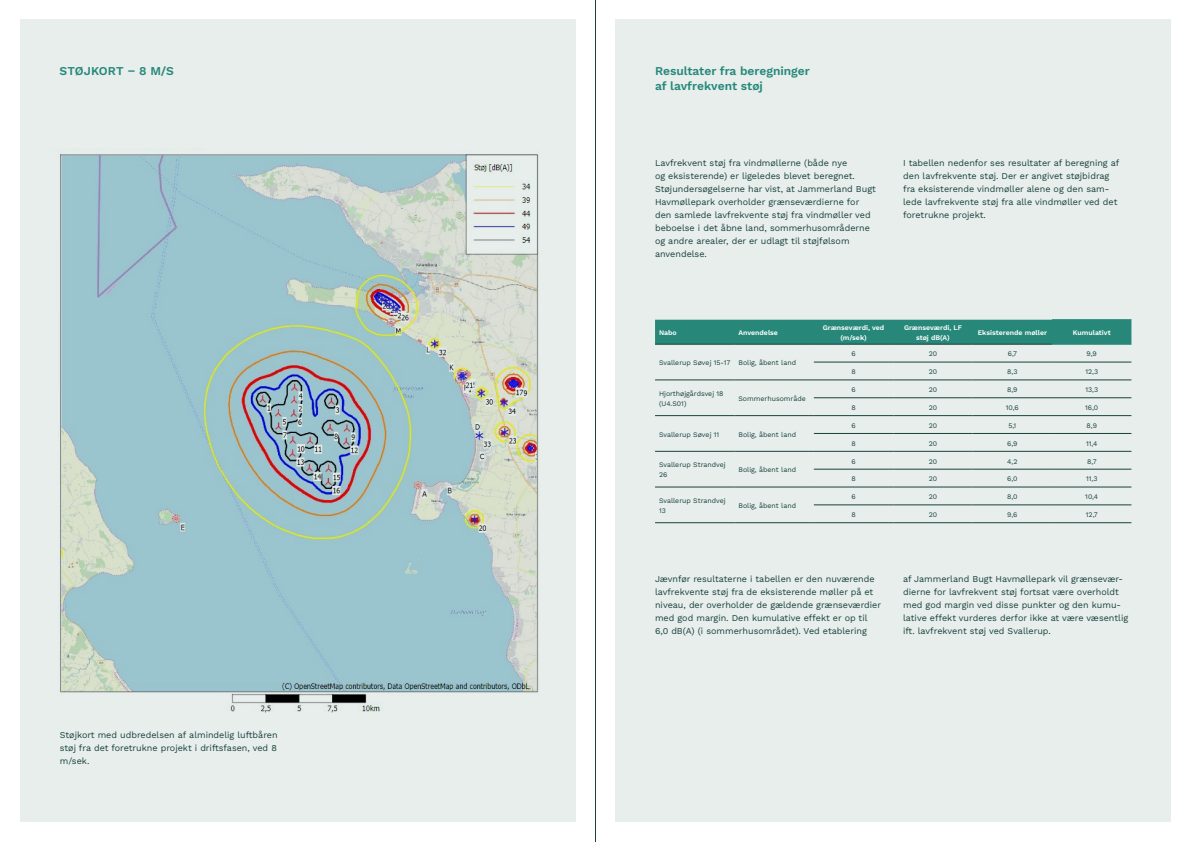
<style>
.page{position:relative;width:1191px;height:842px;background:#fff}
.page>*{position:absolute;margin:0;border:0;box-sizing:border-box;transform-origin:0 0}
.t1{font:600 12px/15px "Work Sans";color:#27887a}
.t2{font:9px/13px "Work Sans";color:#1a423d}
.t3{font:7px/10px "Work Sans";color:#1a423d}
.t4{font:600 7px/10px "Work Sans";color:#fff;text-align:center}
</style>
<div class="page">
<div style="left:20px;top:20px;width:555px;height:802px;background:#e7eeec"></div>
<div style="left:615px;top:20px;width:556px;height:802px;background:#e7eeec"></div>
<hr style="left:595px;top:0;width:1px;height:842px;background:#1a423d">
<img style="left:60px;top:154px;width:479px;height:558px">
<div style="left:655px;top:320px;width:476px;height:24px;background:#27887a"></div>
<hr style="left:1052px;top:319px;width:79px;height:1px;background:#27887a">
<hr style="left:1052px;top:344px;width:79px;height:1px;background:#27887a">
<hr style="left:655px;top:344px;width:79px;height:1px;background:#1a423d">
<hr style="left:734px;top:344px;width:80px;height:1px;background:#1a423d">
<hr style="left:814px;top:344px;width:79px;height:1px;background:#1a423d">
<hr style="left:893px;top:344px;width:79px;height:1px;background:#1a423d">
<hr style="left:972px;top:344px;width:80px;height:1px;background:#1a423d">
<hr style="left:655px;top:380px;width:79px;height:1px;background:#1a423d">
<hr style="left:734px;top:380px;width:80px;height:1px;background:#1a423d">
<hr style="left:655px;top:415px;width:79px;height:1px;background:#1a423d">
<hr style="left:734px;top:415px;width:80px;height:1px;background:#1a423d">
<hr style="left:655px;top:451px;width:79px;height:1px;background:#1a423d">
<hr style="left:734px;top:451px;width:80px;height:1px;background:#1a423d">
<hr style="left:655px;top:487px;width:79px;height:1px;background:#1a423d">
<hr style="left:734px;top:487px;width:80px;height:1px;background:#1a423d">
<hr style="left:655px;top:522px;width:79px;height:1px;background:#1a423d">
<hr style="left:734px;top:522px;width:80px;height:1px;background:#1a423d">
<hr style="left:814px;top:362px;width:79px;height:1px;background:#1a423d">
<hr style="left:893px;top:362px;width:79px;height:1px;background:#1a423d">
<hr style="left:972px;top:362px;width:80px;height:1px;background:#1a423d">
<hr style="left:1052px;top:362px;width:79px;height:1px;background:#1a423d">
<hr style="left:814px;top:380px;width:79px;height:1px;background:#1a423d">
<hr style="left:893px;top:380px;width:79px;height:1px;background:#1a423d">
<hr style="left:972px;top:380px;width:80px;height:1px;background:#1a423d">
<hr style="left:1052px;top:380px;width:79px;height:1px;background:#1a423d">
<hr style="left:814px;top:398px;width:79px;height:1px;background:#1a423d">
<hr style="left:893px;top:398px;width:79px;height:1px;background:#1a423d">
<hr style="left:972px;top:398px;width:80px;height:1px;background:#1a423d">
<hr style="left:1052px;top:398px;width:79px;height:1px;background:#1a423d">
<hr style="left:814px;top:415px;width:79px;height:1px;background:#1a423d">
<hr style="left:893px;top:415px;width:79px;height:1px;background:#1a423d">
<hr style="left:972px;top:415px;width:80px;height:1px;background:#1a423d">
<hr style="left:1052px;top:415px;width:79px;height:1px;background:#1a423d">
<hr style="left:814px;top:433px;width:79px;height:1px;background:#1a423d">
<hr style="left:893px;top:433px;width:79px;height:1px;background:#1a423d">
<hr style="left:972px;top:433px;width:80px;height:1px;background:#1a423d">
<hr style="left:1052px;top:433px;width:79px;height:1px;background:#1a423d">
<hr style="left:814px;top:451px;width:79px;height:1px;background:#1a423d">
<hr style="left:893px;top:451px;width:79px;height:1px;background:#1a423d">
<hr style="left:972px;top:451px;width:80px;height:1px;background:#1a423d">
<hr style="left:1052px;top:451px;width:79px;height:1px;background:#1a423d">
<hr style="left:814px;top:469px;width:79px;height:1px;background:#1a423d">
<hr style="left:893px;top:469px;width:79px;height:1px;background:#1a423d">
<hr style="left:972px;top:469px;width:80px;height:1px;background:#1a423d">
<hr style="left:1052px;top:469px;width:79px;height:1px;background:#1a423d">
<hr style="left:814px;top:487px;width:79px;height:1px;background:#1a423d">
<hr style="left:893px;top:487px;width:79px;height:1px;background:#1a423d">
<hr style="left:972px;top:487px;width:80px;height:1px;background:#1a423d">
<hr style="left:1052px;top:487px;width:79px;height:1px;background:#1a423d">
<hr style="left:814px;top:505px;width:79px;height:1px;background:#1a423d">
<hr style="left:893px;top:505px;width:79px;height:1px;background:#1a423d">
<hr style="left:972px;top:505px;width:80px;height:1px;background:#1a423d">
<hr style="left:1052px;top:505px;width:79px;height:1px;background:#1a423d">
<hr style="left:814px;top:522px;width:79px;height:1px;background:#1a423d">
<hr style="left:893px;top:522px;width:79px;height:1px;background:#1a423d">
<hr style="left:972px;top:522px;width:80px;height:1px;background:#1a423d">
<hr style="left:1052px;top:522px;width:79px;height:1px;background:#1a423d">
<h1 class="t1" style="left:60px;top:63px;width:116px">STØJKORT – 8 M/S</h1>
<p class="t2" style="left:60px;top:728px;width:219px;text-align:justify">Støjkort med udbredelsen af almindelig luftbåren støj fra det foretrukne projekt i driftsfasen, ved 8 m/sek.</p>
<h1 class="t1" style="left:655px;top:63px;width:156px">Resultater fra beregninger af lavfrekvent støj</h1>
<p class="t2" style="left:655px;top:156px;width:222px">Lavfrekvent støj fra vindmøllerne (både nye<br>og eksisterende) er ligeledes blevet beregnet.<br>Støjundersøgelserne har vist, at Jammerland Bugt Havmøllepark overholder grænseværdierne for den samlede lavfrekvente støj fra vindmøller ved beboelse i det åbne land, sommerhusområderne og andre arealer, der er udlagt til støjfølsom anvendelse.</p>
<p class="t2" style="left:903px;top:156px;width:218px">I tabellen nedenfor ses resultater af beregning af den lavfrekvente støj. Der er angivet støjbidrag fra eksisterende vindmøller alene og den sam&shy;lede lavfrekvente støj fra alle vindmøller ved det foretrukne projekt.</p>
<p class="t4" style="left:659px;top:328px;width:19px">Nabo</p>
<p class="t4" style="left:738px;top:328px;width:41px">Anvendelse</p>
<p class="t4" style="left:822px;top:323px;width:63px">Grænseværdi, ved (m/sek)</p>
<p class="t4" style="left:904px;top:323px;width:59px">Grænseværdi, LF støj dB(A)</p>
<p class="t4" style="left:977px;top:328px;width:71px">Eksisterende møller</p>
<p class="t4" style="left:1072px;top:328px;width:39px">Kumulativt</p>
<p class="t3" style="left:659px;top:358px;width:138px">Svallerup Søvej 15-17 Bolig, åbent land</p>
<p class="t3" style="left:851px;top:349px;width:6px">6</p>
<p class="t3" style="left:928px;top:349px;width:10px">20</p>
<p class="t3" style="left:1007px;top:349px;width:11px">6,7</p>
<p class="t3" style="left:1086px;top:349px;width:12px">9,9</p>
<p class="t3" style="left:851px;top:367px;width:6px">8</p>
<p class="t3" style="left:928px;top:367px;width:10px">20</p>
<p class="t3" style="left:1007px;top:367px;width:12px">8,3</p>
<p class="t3" style="left:1085px;top:367px;width:14px">12,3</p>
<p class="t3" style="left:659px;top:388px;width:66px">Hjorthøjgårdsvej 18 (U4.S01)</p>
<p class="t3" style="left:738px;top:393px;width:69px">Sommerhusområde</p>
<p class="t3" style="left:851px;top:384px;width:6px">6</p>
<p class="t3" style="left:928px;top:384px;width:10px">20</p>
<p class="t3" style="left:1007px;top:384px;width:12px">8,9</p>
<p class="t3" style="left:1085px;top:384px;width:14px">13,3</p>
<p class="t3" style="left:851px;top:402px;width:6px">8</p>
<p class="t3" style="left:928px;top:402px;width:10px">20</p>
<p class="t3" style="left:1006px;top:402px;width:14px">10,6</p>
<p class="t3" style="left:1085px;top:402px;width:15px">16,0</p>
<p class="t3" style="left:659px;top:429px;width:62px">Svallerup Søvej 11</p>
<p class="t3" style="left:738px;top:429px;width:59px">Bolig, åbent land</p>
<p class="t3" style="left:851px;top:420px;width:6px">6</p>
<p class="t3" style="left:928px;top:420px;width:10px">20</p>
<p class="t3" style="left:1008px;top:420px;width:9px">5,1</p>
<p class="t3" style="left:1086px;top:420px;width:12px">8,9</p>
<p class="t3" style="left:851px;top:438px;width:6px">8</p>
<p class="t3" style="left:928px;top:438px;width:10px">20</p>
<p class="t3" style="left:1007px;top:438px;width:12px">6,9</p>
<p class="t3" style="left:1086px;top:438px;width:13px">11,4</p>
<p class="t3" style="left:659px;top:460px;width:68px">Svallerup Strandvej<br>26</p>
<p class="t3" style="left:738px;top:465px;width:59px">Bolig, åbent land</p>
<p class="t3" style="left:851px;top:456px;width:6px">6</p>
<p class="t3" style="left:928px;top:456px;width:10px">20</p>
<p class="t3" style="left:1007px;top:456px;width:12px">4,2</p>
<p class="t3" style="left:1087px;top:456px;width:11px">8,7</p>
<p class="t3" style="left:851px;top:474px;width:6px">8</p>
<p class="t3" style="left:928px;top:474px;width:10px">20</p>
<p class="t3" style="left:1007px;top:474px;width:12px">6,0</p>
<p class="t3" style="left:1086px;top:474px;width:13px">11,3</p>
<p class="t3" style="left:659px;top:495px;width:68px">Svallerup Strandvej<br>13</p>
<p class="t3" style="left:738px;top:500px;width:59px">Bolig, åbent land</p>
<p class="t3" style="left:851px;top:491px;width:6px">6</p>
<p class="t3" style="left:928px;top:491px;width:10px">20</p>
<p class="t3" style="left:1007px;top:491px;width:12px">8,0</p>
<p class="t3" style="left:1085px;top:491px;width:14px">10,4</p>
<p class="t3" style="left:851px;top:509px;width:6px">8</p>
<p class="t3" style="left:928px;top:509px;width:10px">20</p>
<p class="t3" style="left:1007px;top:509px;width:12px">9,6</p>
<p class="t3" style="left:1085px;top:509px;width:13px">12,7</p>
<p class="t2" style="left:655px;top:572px;width:227px">Jævnfør resultaterne i tabellen er den nuværende lavfrekvente støj fra de eksisterende møller på et niveau, der overholder de gældende grænseværdier med god margin. Den kumulative effekt er op til 6,0 dB(A) (i sommerhusområdet). Ved etablering</p>
<p class="t2" style="left:903px;top:572px;width:226px">af Jammerland Bugt Havmøllepark vil grænsevær&shy;dierne for lavfrekvent støj fortsat være overholdt med god margin ved disse punkter og den kumu&shy;lative effekt vurderes derfor ikke at være væsentlig ift. lavfrekvent støj ved Svallerup.</p>
</div>
